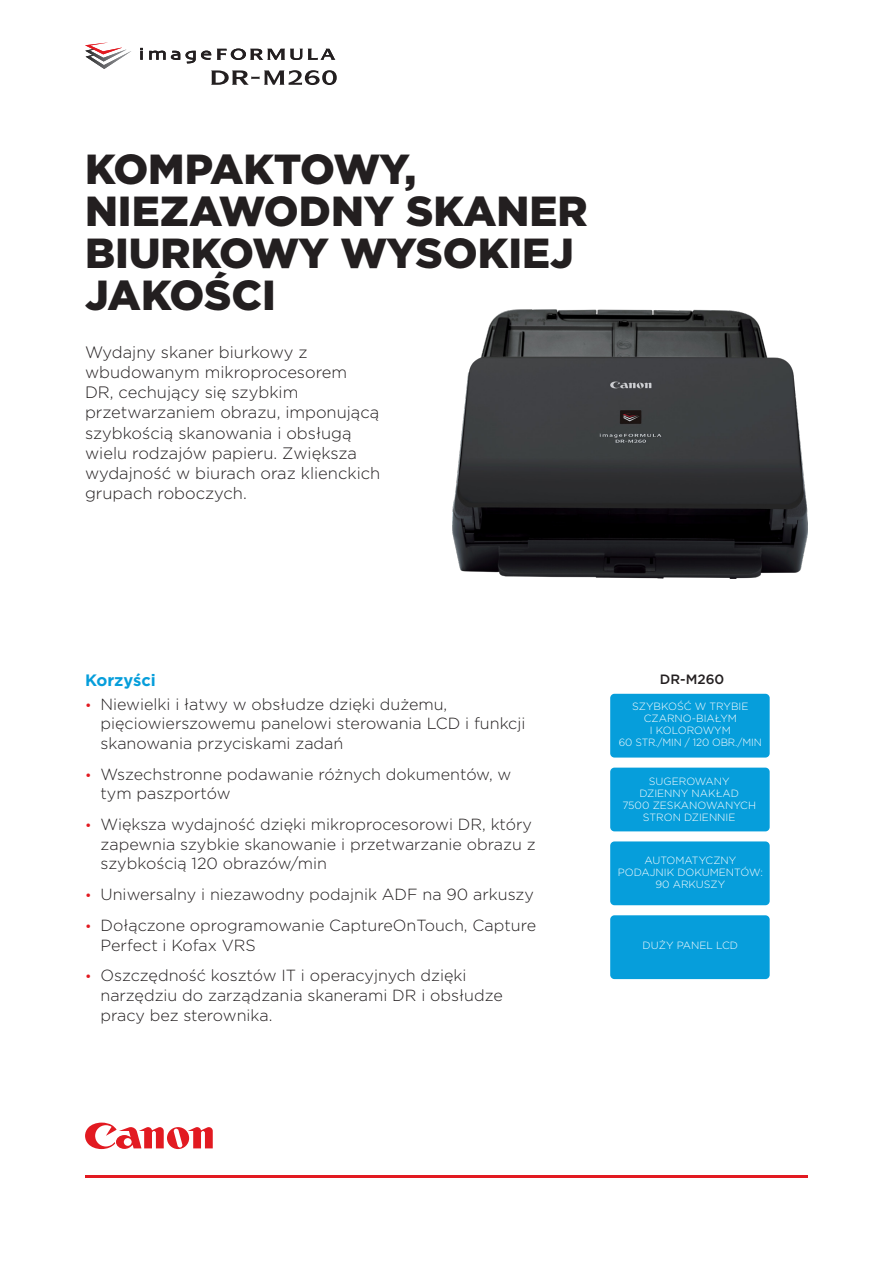
<style>
.page{position:relative;width:893px;height:1263px;background:#fff}
.page>*{position:absolute;margin:0;border:0;box-sizing:border-box;transform-origin:0 0}
.COVER_HEADER_LARGE{font:900 42px/42px "Gotham";color:#231f20}
.INTRO{font:300 16.5px/20.2px "Gotham";color:#231f20}
.SUBHEAD{font:700 16.5px "Gotham";color:#069edb}
.t1{font:300 16.05px/19.6px "Gotham";color:#231f20}
.SUBHEAD-2{font:500 13.5px "Gotham";color:#231f20}
.COVER_HEADER_SMALL{font:300 10.5px/12px "Gotham";color:#fff;text-align:center}
.s1{font-weight:400;font-size:13.5px;color:#e21a21}
</style>
<div class="page">
<svg style="left:85px;top:1122px;width:128px;height:28px"></svg>
<hr style="left:85px;top:1175px;width:723px;height:3px;background:#e21a21">
<img style="left:453px;top:309px;width:355px;height:269px">
<svg style="left:85px;top:49px;width:46px;height:20px"></svg>
<svg style="left:140px;top:48px;width:3px;height:12px"></svg>
<svg style="left:149px;top:51px;width:62px;height:12px"></svg>
<svg style="left:217px;top:49px;width:119px;height:11px"></svg>
<svg style="left:211px;top:70px;width:126px;height:15px"></svg>
<div style="left:610px;top:694px;width:160px;height:63px;background:#069edb;border-radius:4px"></div>
<div style="left:610px;top:768px;width:160px;height:63px;background:#069edb;border-radius:4px"></div>
<div style="left:610px;top:841px;width:160px;height:64px;background:#069edb;border-radius:4px"></div>
<div style="left:610px;top:915px;width:160px;height:64px;background:#069edb;border-radius:4px"></div>
<p class="COVER_HEADER_LARGE" style="left:85px;top:147px;width:504px">KOMPAKTOWY,<br>NIEZAWODNY SKANER<br>BIURKOWY WYSOKIEJ<br>JAKOŚCI</p>
<p class="INTRO" style="left:85px;top:341px;width:297px">Wydajny skaner biurkowy z wbudowanym mikroprocesorem<br>DR, cechujący się szybkim przetwarzaniem obrazu, imponującą szybkością skanowania i obsługą wielu rodzajów papieru. Zwiększa wydajność w biurach oraz klienckich grupach roboczych.</p>
<p class="SUBHEAD" style="left:85px;top:669px;width:72px">Korzyści</p>
<p class="t1" style="left:101px;top:694px;width:426px;text-indent:-16px"><span class="s1">•</span> Niewielki i łatwy w obsłudze dzięki dużemu, pięciowierszowemu panelowi sterowania LCD i funkcji skanowania przyciskami zadań</p>
<p class="t1" style="left:101px;top:764px;width:412px;text-indent:-16px"><span class="s1">•</span> Wszechstronne podawanie różnych dokumentów, w tym paszportów</p>
<p class="t1" style="left:101px;top:814px;width:437px;text-indent:-16px"><span class="s1">•</span> Większa wydajność dzięki mikroprocesorowi DR, który zapewnia szybkie skanowanie i przetwarzanie obrazu z szybkością 120 obrazów/min</p>
<p class="t1" style="left:85px;top:884px;width:450px"><span class="s1">•</span> Uniwersalny i niezawodny podajnik ADF na 90 arkuszy</p>
<p class="t1" style="left:101px;top:915px;width:437px;text-indent:-16px"><span class="s1">•</span> Dołączone oprogramowanie CaptureOnTouch, Capture<br>Perfect i Kofax VRS</p>
<p class="t1" style="left:101px;top:965px;width:404px;text-indent:-16px"><span class="s1">•</span> Oszczędność kosztów IT i operacyjnych dzięki narzędziu do zarządzania skanerami DR i obsłudze pracy bez sterownika.</p>
<p class="SUBHEAD-2" style="left:660px;top:670px;width:66px">DR-M260</p>
<p class="COVER_HEADER_SMALL" style="left:619px;top:700px;width:145px">SZYBKOŚĆ W TRYBIE<br>CZARNO-BIAŁYM<br>I KOLOROWYM<br>60 STR./MIN / 120 OBR./MIN</p>
<p class="COVER_HEADER_SMALL" style="left:639px;top:775px;width:101px">SUGEROWANY<br>DZIENNY NAKŁAD</p>
<p class="COVER_HEADER_SMALL" style="left:622px;top:799px;width:135px">7500 ZESKANOWANYCH<br>STRON DZIENNIE</p>
<p class="COVER_HEADER_SMALL" style="left:618px;top:854px;width:147px">AUTOMATYCZNY<br>PODAJNIK DOKUMENTÓW:<br>90 ARKUSZY</p>
<p class="COVER_HEADER_SMALL" style="left:643px;top:939px;width:97px">DUŻY PANEL LCD</p>
</div>
